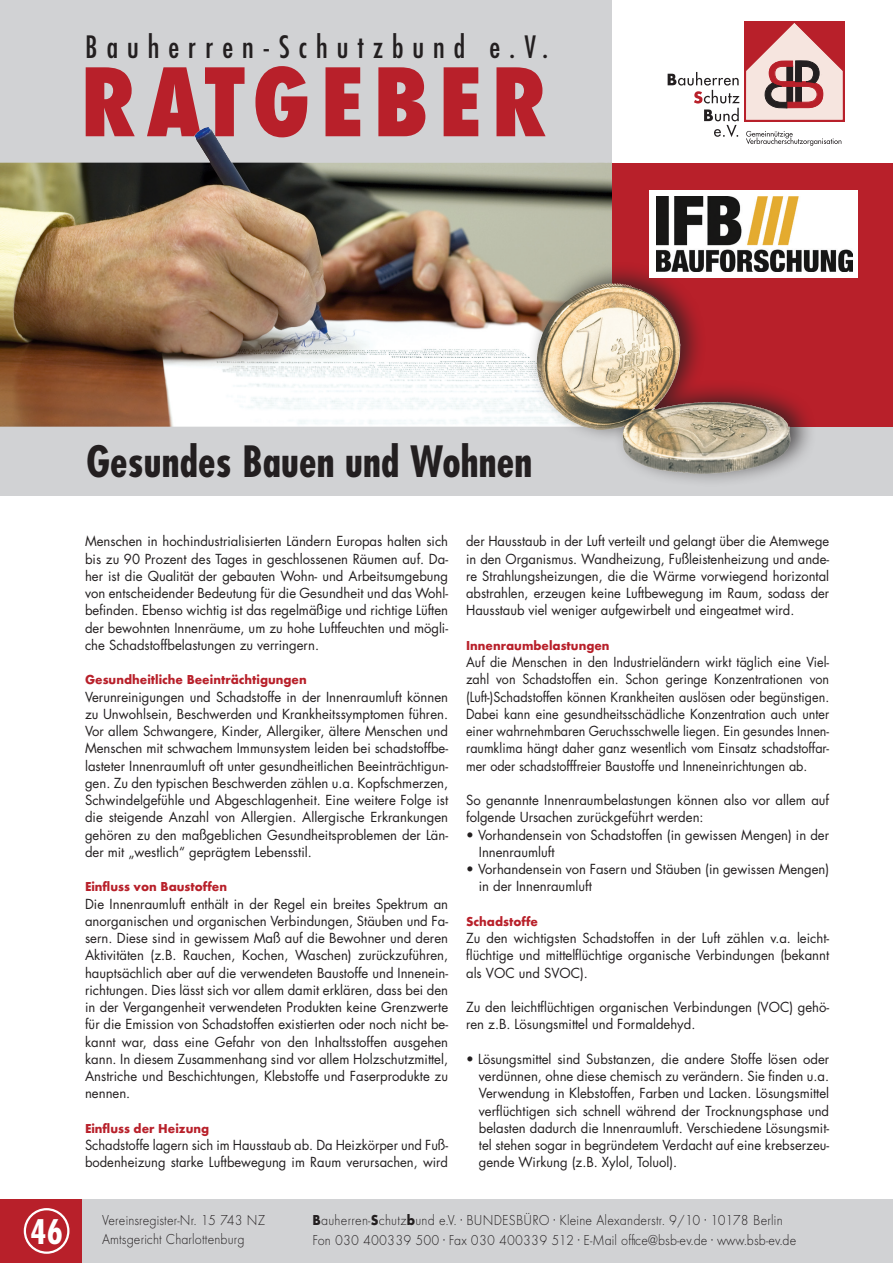
<style>
.page{position:relative;width:893px;height:1263px;background:#fff}
.page>*{position:absolute;margin:0;border:0;box-sizing:border-box;transform-origin:0 0}
.t1{font:103.5px "Futura Ext Bld Cnd";letter-spacing:.1em;color:#b8202a}
.t2{font:700 condensed 42px "Futura";letter-spacing:.005em;color:#231f20}
.t3{font:700 condensed 33px "Futura";color:#fff}
.t4{font:condensed 30px "Futura";letter-spacing:.3em;color:#231f20}
.t5{font:15px/19.5px "Futura Lgt";letter-spacing:.01em;color:#231f20;scale:.91 1}
.t6{font:13.5px/17.2px "Futura";color:#231f20;text-align:justify}
.t7{font:13.5px/17.2px "Futura";color:#231f20;text-align:justify;scale:.93 1}
.t8{font:13.5px/17.2px "Futura";color:#231f20;scale:.96 1}
.t9{font:13.5px "Futura Bld";color:#b8202a}
.s1{font-family:"Futura Bld"}
</style>
<div class="page">
<div style="left:0;top:0;width:893px;height:496px;background:#d1d2d4"></div>
<img style="left:0;top:127px;width:612px;height:300px">
<div style="left:612px;top:0;width:281px;height:197px;background:#fff"></div>
<div style="left:612px;top:163px;width:281px;height:264px;background:#b8202a"></div>
<div style="left:0;top:1199px;width:893px;height:64px;background:#d1d2d4"></div>
<div style="left:0;top:1199px;width:82px;height:64px;background:#b8202a"></div>
<svg style="left:221px;top:147px;width:391px;height:16px"></svg>
<svg style="left:0;top:147px;width:210px;height:16px"></svg>
<div style="left:744px;top:21px;width:100px;height:101px;background:#b8202a"></div>
<svg style="left:668px;top:72px;width:72px;height:65px"></svg>
<svg style="left:746px;top:23px;width:97px;height:123px"></svg>
<div style="left:527px;top:261px;width:290px;height:227px;background:#231f20;opacity:.75"></div>
<img style="left:537px;top:283px;width:83px;height:88px">
<div style="left:649px;top:190px;width:209px;height:87px;background:#fff"></div>
<img style="left:656px;top:196px;width:197px;height:76px">
<div style="left:24px;top:1208px;width:45px;height:46px;border:2px solid #fff;border-radius:50%"></div>
<h3 class="t4" style="left:85px;top:28px;width:465px">Bauherren-Schutzbund e.V.</h3>
<h1 class="t1" style="left:81px;top:33px;width:467px">RATGEBER</h1>
<p class="t3" style="left:31px;top:1210px;width:34px">46</p>
<p class="t2" style="left:86px;top:434px;width:447px">Gesundes Bauen und Wohnen</p>
<p class="t6" style="left:85px;top:533px;width:365px">Menschen in hochindustrialisierten Ländern Europas halten sich bis zu 90 Prozent des Tages in geschlossenen Räumen auf. Da&shy;her ist die Qualität der gebauten Wohn- und Arbeitsumgebung von entscheidender Bedeutung für die Gesundheit und das Wohl&shy;befinden. Ebenso wichtig ist das regelmäßige und richtige Lüften der bewohnten Innenräume, um zu hohe Luftfeuchten und mögli&shy;che Schadstoffbelastungen zu verringern.</p>
<p class="t9" style="left:85px;top:671px;width:223px">Gesundheitliche Beeinträchtigungen</p>
<p class="t6" style="left:85px;top:688px;width:365px">Verunreinigungen und Schadstoffe in der Innenraumluft können zu Unwohlsein, Beschwerden und Krankheitssymptomen führen.<br>Vor allem Schwangere, Kinder, Allergiker, ältere Menschen und Menschen mit schwachem Immunsystem leiden bei schadstoffbe&shy;lasteter Innenraumluft oft unter gesundheitlichen Beeinträchtigun&shy;gen. Zu den typischen Beschwerden zählen u.a. Kopfschmerzen, Schwindelgefühle und Abgeschlagenheit. Eine weitere Folge ist die steigende Anzahl von Allergien. Allergische Erkrankungen gehören zu den maßgeblichen Gesundheitsproblemen der Län&shy;der mit „westlich“ geprägtem Lebensstil.</p>
<p class="t9" style="left:85px;top:878px;width:144px">Einfluss von Baustoffen</p>
<p class="t6" style="left:85px;top:895px;width:365px">Die Innenraumluft enthält in der Regel ein breites Spektrum an anorganischen und organischen Verbindungen, Stäuben und Fa&shy;sern. Diese sind in gewissem Maß auf die Bewohner und deren Aktivitäten (z.B. Rauchen, Kochen, Waschen) zurückzuführen, hauptsächlich aber auf die verwendeten Baustoffe und Innenein&shy;richtungen. Dies lässt sich vor allem damit erklären, dass bei den in der Vergangenheit verwendeten Produkten keine Grenzwerte für die Emission von Schadstoffen existierten oder noch nicht be&shy;kannt war, dass eine Gefahr von den Inhaltsstoffen ausgehen kann. In diesem Zusammenhang sind vor allem Holzschutzmittel, Anstriche und Beschichtungen, Klebstoffe und Faserprodukte zu nennen.</p>
<p class="t9" style="left:85px;top:1119px;width:126px">Einfluss der Heizung</p>
<p class="t8" style="left:85px;top:1136px;width:380px">Schadstoffe lagern sich im Hausstaub ab. Da Heizkörper und Fuß&shy;bodenheizung starke Luftbewegung im Raum verursachen, wird</p>
<p class="t8" style="left:466px;top:533px;width:380px;text-align:justify">der Hausstaub in der Luft verteilt und gelangt über die Atemwege in den Organismus. Wandheizung, Fußleistenheizung und ande&shy;re Strahlungsheizungen, die die Wärme vorwiegend horizontal abstrahlen, erzeugen keine Luftbewegung im Raum, sodass der Hausstaub viel weniger aufgewirbelt und eingeatmet wird.</p>
<p class="t9" style="left:466px;top:636px;width:145px">Innenraumbelastungen</p>
<p class="t7" style="left:466px;top:653px;width:392px">Auf die Menschen in den Industrieländern wirkt täglich eine Viel&shy;zahl von Schadstoffen ein. Schon geringe Konzentrationen von (Luft-)Schadstoffen können Krankheiten auslösen oder begünstigen.<br>Dabei kann eine gesundheitsschädliche Konzentration auch unter einer wahrnehmbaren Geruchsschwelle liegen. Ein gesundes Innen&shy;raumklima hängt daher ganz wesentlich vom Einsatz schadstoffar&shy;mer oder schadstofffreier Baustoffe und Inneneinrichtungen ab.</p>
<p class="t6" style="left:466px;top:791px;width:365px">So genannte Innenraumbelastungen können also vor allem auf folgende Ursachen zurückgeführt werden:</p>
<p class="t6" style="left:479px;top:826px;width:352px;text-indent:-13px">• Vorhandensein von Schadstoffen (in gewissen Mengen) in der<br>Innenraumluft</p>
<p class="t6" style="left:479px;top:860px;width:352px;text-indent:-13px">• Vorhandensein von Fasern und Stäuben (in gewissen Mengen) in der Innenraumluft</p>
<p class="t9" style="left:466px;top:912px;width:73px">Schadstoffe</p>
<p class="t6" style="left:466px;top:929px;width:365px">Zu den wichtigsten Schadstoffen in der Luft zählen v.a. leicht&shy;flüchtige und mittelflüchtige organische Verbindungen (bekannt als VOC und SVOC).</p>
<p class="t6" style="left:466px;top:998px;width:365px">Zu den leichtflüchtigen organischen Verbindungen (VOC) gehö&shy;ren z.B. Lösungsmittel und Formaldehyd.</p>
<p class="t6" style="left:479px;top:1050px;width:352px;text-indent:-13px">• Lösungsmittel sind Substanzen, die andere Stoffe lösen oder verdünnen, ohne diese chemisch zu verändern. Sie finden u.a.<br>Verwendung in Klebstoffen, Farben und Lacken. Lösungsmittel verflüchtigen sich schnell während der Trocknungsphase und belasten dadurch die Innenraumluft. Verschiedene Lösungsmit&shy;tel stehen sogar in begründetem Verdacht auf eine krebserzeu&shy;gende Wirkung (z.B. Xylol, Toluol).</p>
<p class="t5" style="left:102px;top:1211px;width:181px">Vereinsregister-Nr. 15 743 NZ<br>Amtsgericht Charlottenburg</p>
<p class="t5" style="left:313px;top:1212px;width:533px"><span class="s1">B</span>auherren-<span class="s1">S</span>chutz<span class="s1">b</span>und e.V. · BUNDESBÜRO · Kleine Alexanderstr. 9/10 · 10178 Berlin<br>Fon 030 400339 500 · Fax 030 400339 512 · E-Mail office@bsb-ev.de · www.bsb-ev.de</p>
</div>
